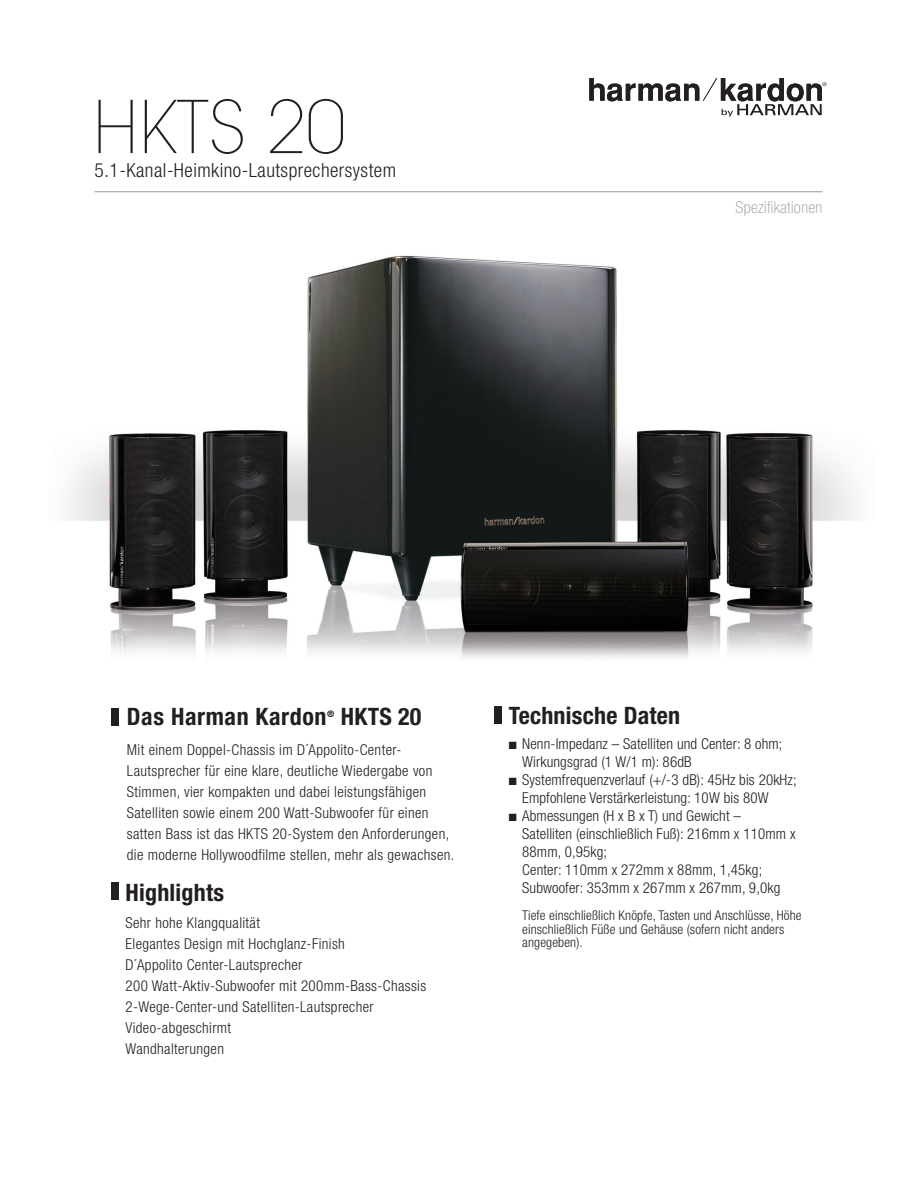
<style>
.page{position:relative;width:918px;height:1188px;background:#fff}
.page>*{position:absolute;margin:0;border:0;box-sizing:border-box;transform-origin:0 0}
.t1{font:200 72px "Avant Garde";color:#231f20}
.t2{font:700 condensed 24px "Helvetica Neue";letter-spacing:.01em;color:#231f20}
.t3{font:300 condensed 19.5px "Helvetica Neue";letter-spacing:.025em;color:#231f20}
.t4{font:100 condensed 16.5px "Helvetica Neue";letter-spacing:.025em;color:#939598}
.t5{font:300 condensed 15px/21px "Helvetica Neue";letter-spacing:.025em;color:#231f20}
.t6{font:300 condensed 13.5px/13.5px "Helvetica Neue";letter-spacing:.01em;color:#231f20}
.t7{font:700 condensed 9px "Helvetica Neue";color:#231f20}
</style>
<div class="page">
<img style="left:68px;top:77px;width:788px;height:806px">
<hr style="left:94px;top:192px;width:728px;height:1px;background:#939598">
<div style="left:111px;top:883px;width:8px;height:17px;background:#231f20"></div>
<div style="left:111px;top:708px;width:8px;height:17px;background:#231f20"></div>
<div style="left:494px;top:706px;width:8px;height:17px;background:#231f20"></div>
<svg style="left:589px;top:78px;width:238px;height:39px"></svg>
<h1 class="t1" style="left:93px;top:85px;width:254px">HKTS 20</h1>
<h3 class="t3" style="left:94px;top:159px;width:303px">5.1-Kanal-Heimkino-Lautsprechersystem</h3>
<p class="t4" style="left:735px;top:198px;width:89px">Spezifikationen</p>
<h2 class="t2" style="left:127px;top:702px;width:201px">Das Harman Kardon</h2>
<p class="t7" style="left:327px;top:709px;width:9px">®</p>
<h2 class="t2" style="left:341px;top:702px;width:82px">HKTS 20</h2>
<p class="t5" style="left:127px;top:739px;width:329px">Mit einem Doppel-Chassis im D´Appolito-Center-Lautsprecher für eine klare, deutliche Wiedergabe von Stimmen, vier kompakten und dabei leistungsfähigen Satelliten sowie einem 200 Watt-Subwoofer für einen satten Bass ist das HKTS 20-System den Anforderungen, die moderne Hollywoodfilme stellen, mehr als gewachsen.</p>
<h2 class="t2" style="left:126px;top:877px;width:100px">Highlights</h2>
<p class="t5" style="left:126px;top:912px;width:302px">Sehr hohe Klangqualität<br>Elegantes Design mit Hochglanz-Finish<br>D´Appolito Center-Lautsprecher<br>200 Watt-Aktiv-Subwoofer mit 200mm-Bass-Chassis 2-Wege-Center-und Satelliten-Lautsprecher Video-abgeschirmt<br>Wandhalterungen</p>
<h2 class="t2" style="left:509px;top:701px;width:173px">Technische Daten</h2>
<p class="t5" style="left:522px;top:735px;width:262px;line-height:18px;text-indent:-13px">■ Nenn-Impedanz – Satelliten und Center: 8 ohm;<br>Wirkungsgrad (1 W/1 m): 86dB</p>
<p class="t5" style="left:522px;top:771px;width:276px;line-height:18px;text-indent:-13px">■ Systemfrequenzverlauf (+/-3 dB): 45Hz bis 20kHz;<br>Empfohlene Verstärkerleistung: 10W bis 80W</p>
<p class="t5" style="left:522px;top:807px;width:275px;line-height:18px;text-indent:-13px">■ Abmessungen (H x B x T) und Gewicht –<br>Satelliten (einschließlich Fuß): 216mm x 110mm x 88mm, 0,95kg;<br>Center: 110mm x 272mm x 88mm, 1,45kg; Subwoofer: 353mm x 267mm x 267mm, 9,0kg</p>
<p class="t6" style="left:522px;top:908px;width:281px">Tiefe einschließlich Knöpfe, Tasten und Anschlüsse, Höhe einschließlich Füße und Gehäuse (sofern nicht anders angegeben).</p>
</div>
